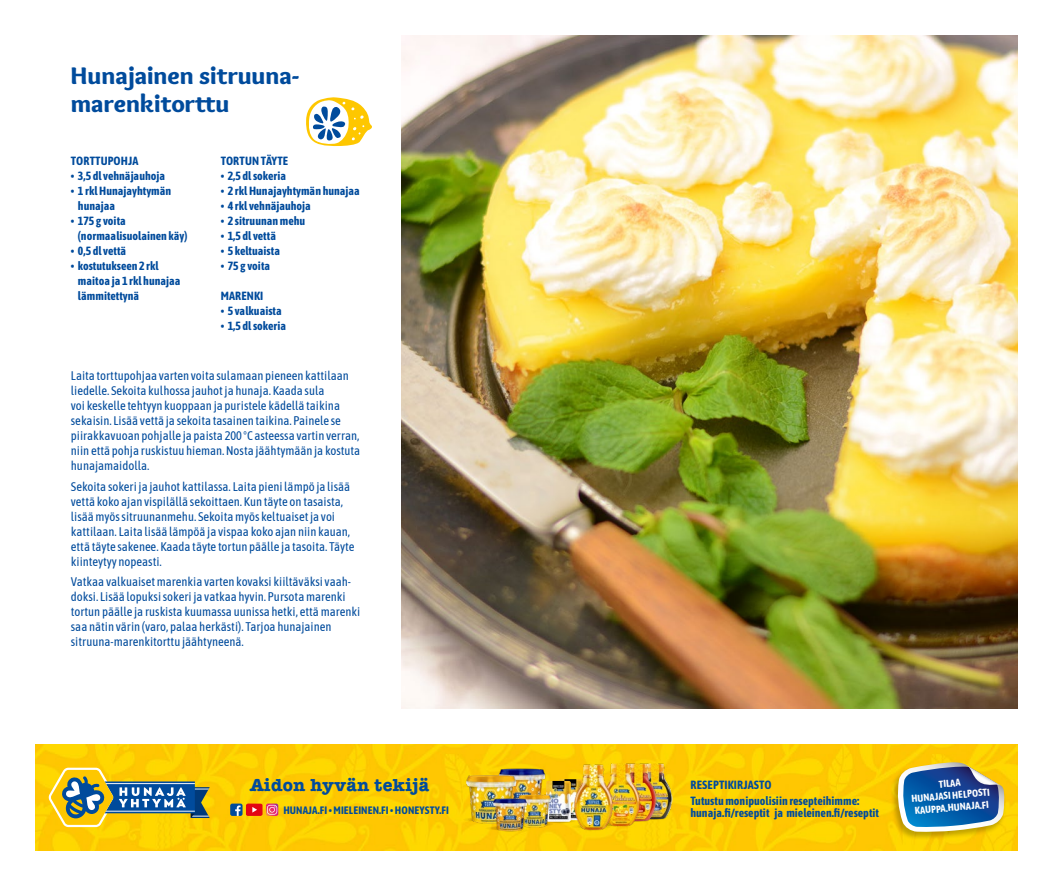
<style>
.page{position:relative;width:1053px;height:886px;background:#fff}
.page>*{position:absolute;margin:0;border:0;box-sizing:border-box;transform-origin:0 0}
.Iso_Reseptin_otsikko{font:900 25px/27.5px "Overlock";color:#004b9c}
.t1{font:700 17.62px "American Typewriter ITC Pro";letter-spacing:.025em;color:#004b9c}
.Resepti_ohjeteksti_A{font:12.5px/15px "Asap Condensed";color:#004b9c}
.AINESOSAT_OTSIKKO_As{font:700 11.88px/15px "Asap Condensed";color:#004b9c}
.t2{font:700 10.75px "Asap Condensed";letter-spacing:.01em;color:#004b9c}
.t3{font:700 10.12px/12.4px "Asap Condensed";color:#fff;text-align:center}
</style>
<div class="page">
<img style="left:401px;top:35px;width:616px;height:674px">
<svg style="left:306px;top:97px;width:66px;height:49px"></svg>
<img style="left:36px;top:744px;width:981px;height:106px">
<div style="left:890px;top:761px;width:115px;height:79px;background:#000;opacity:.25"></div>
<svg style="left:896px;top:762px;width:108px;height:70px"></svg>
<svg style="left:48px;top:768px;width:162px;height:59px"></svg>
<div style="left:230px;top:803px;width:12px;height:13px;background:#004b9c;border-radius:2px"></div>
<svg style="left:235px;top:805px;width:5px;height:11px"></svg>
<svg style="left:246px;top:803px;width:32px;height:13px"></svg>
<img style="left:496px;top:761px;width:52px;height:28px">
<div style="left:462px;top:817px;width:34px;height:5px;background:#ffd900;border-radius:50%"></div>
<img style="left:463px;top:767px;width:55px;height:65px">
<img style="left:558px;top:779px;width:15px;height:40px">
<svg style="left:539px;top:819px;width:34px;height:4px"></svg>
<img style="left:546px;top:781px;width:25px;height:41px">
<div style="left:522px;top:821px;width:31px;height:5px;background:#f6be01;border-radius:50%"></div>
<img style="left:516px;top:789px;width:36px;height:43px">
<svg style="left:484px;top:826px;width:34px;height:4px"></svg>
<img style="left:491px;top:793px;width:37px;height:41px">
<img style="left:656px;top:763px;width:16px;height:57px">
<img style="left:640px;top:763px;width:16px;height:60px">
<img style="left:601px;top:763px;width:39px;height:64px">
<div style="left:571px;top:824px;width:37px;height:5px;background:#f9d400;border-radius:50%"></div>
<img style="left:573px;top:765px;width:40px;height:66px">
<p class="Iso_Reseptin_otsikko" style="left:71px;top:62px;width:229px">Hunajainen sitruuna&shy;marenkitorttu</p>
<p class="AINESOSAT_OTSIKKO_As" style="left:71px;top:153px;width:69px">TORTTUPOHJA</p>
<p class="AINESOSAT_OTSIKKO_As" style="left:71px;top:168px;width:96px">• 3,5 dl vehnäjauhoja</p>
<p class="AINESOSAT_OTSIKKO_As" style="left:78px;top:183px;width:95px;text-indent:-7px">• 1 rkl Hunajayhtymän hunajaa</p>
<p class="AINESOSAT_OTSIKKO_As" style="left:78px;top:213px;width:111px;text-indent:-7px">• 175 g voita (normaalisuolainen käy)</p>
<p class="AINESOSAT_OTSIKKO_As" style="left:71px;top:243px;width:57px">• 0,5 dl vettä</p>
<p class="AINESOSAT_OTSIKKO_As" style="left:78px;top:258px;width:104px;text-indent:-7px">• kostutukseen 2 rkl maitoa ja 1 rkl hunajaa lämmitettynä</p>
<p class="AINESOSAT_OTSIKKO_As" style="left:221px;top:153px;width:69px">TORTUN TÄYTE</p>
<p class="AINESOSAT_OTSIKKO_As" style="left:221px;top:168px;width:67px">• 2,5 dl sokeria</p>
<p class="AINESOSAT_OTSIKKO_As" style="left:221px;top:183px;width:141px">• 2 rkl Hunajayhtymän hunajaa</p>
<p class="AINESOSAT_OTSIKKO_As" style="left:221px;top:198px;width:92px">• 4 rkl vehnäjauhoja</p>
<p class="AINESOSAT_OTSIKKO_As" style="left:221px;top:213px;width:86px">• 2 sitruunan mehu</p>
<p class="AINESOSAT_OTSIKKO_As" style="left:221px;top:228px;width:57px">• 1,5 dl vettä</p>
<p class="AINESOSAT_OTSIKKO_As" style="left:221px;top:243px;width:61px">• 5 keltuaista</p>
<p class="AINESOSAT_OTSIKKO_As" style="left:221px;top:258px;width:51px">• 75 g voita</p>
<p class="AINESOSAT_OTSIKKO_As" style="left:221px;top:288px;width:44px">MARENKI</p>
<p class="AINESOSAT_OTSIKKO_As" style="left:221px;top:303px;width:63px">• 5 valkuaista</p>
<p class="AINESOSAT_OTSIKKO_As" style="left:221px;top:318px;width:67px">• 1,5 dl sokeria</p>
<p class="Resepti_ohjeteksti_A" style="left:71px;top:368px;width:291px">Laita torttupohjaa varten voita sulamaan pieneen kattilaan liedelle. Sekoita kulhossa jauhot ja hunaja. Kaada sula<br>voi keskelle tehtyyn kuoppaan ja puristele kädellä taikina sekaisin. Lisää vettä ja sekoita tasainen taikina. Painele se piirakkavuoan pohjalle ja paista 200 °C asteessa vartin verran, niin että pohja ruskistuu hieman. Nosta jäähtymään ja kostuta hunajamaidolla.</p>
<p class="Resepti_ohjeteksti_A" style="left:71px;top:478px;width:285px">Sekoita sokeri ja jauhot kattilassa. Laita pieni lämpö ja lisää vettä koko ajan vispilällä sekoittaen. Kun täyte on tasaista, lisää myös sitruunanmehu. Sekoita myös keltuaiset ja voi kattilaan. Laita lisää lämpöä ja vispaa koko ajan niin kauan, että täyte sakenee. Kaada täyte tortun päälle ja tasoita. Täyte kiinteytyy nopeasti.</p>
<p class="Resepti_ohjeteksti_A" style="left:71px;top:573px;width:291px">Vatkaa valkuaiset marenkia varten kovaksi kiiltäväksi vaah&shy;doksi. Lisää lopuksi sokeri ja vatkaa hyvin. Pursota marenki tortun päälle ja ruskista kuumassa uunissa hetki, että marenki saa nätin värin (varo, palaa herkästi). Tarjoa hunajainen sitruuna-marenkitorttu jäähtyneenä.</p>
<h2 class="t1" style="left:250px;top:774px;width:181px">Aidon hyvän tekijä</h2>
<p class="AINESOSAT_OTSIKKO_As" style="left:690px;top:777px;width:83px">RESEPTIKIRJASTO</p>
<p class="t2" style="left:283px;top:802px;width:167px">HUNAJA.FI • MIELEINEN.FI • HONEYSTY.FI</p>
<p class="AINESOSAT_OTSIKKO_As" style="left:690px;top:795px;width:190px;line-height:11px">Tutustu monipuolisiin resepteihimme: hunaja.fi/reseptit ja mieleinen.fi/reseptit</p>
<p class="t3" style="left:909px;top:780px;width:80px;rotate:-5deg">TILAA<br>HUNAJASI HELPOSTI<br>KAUPPA.HUNAJA.FI</p>
</div>
